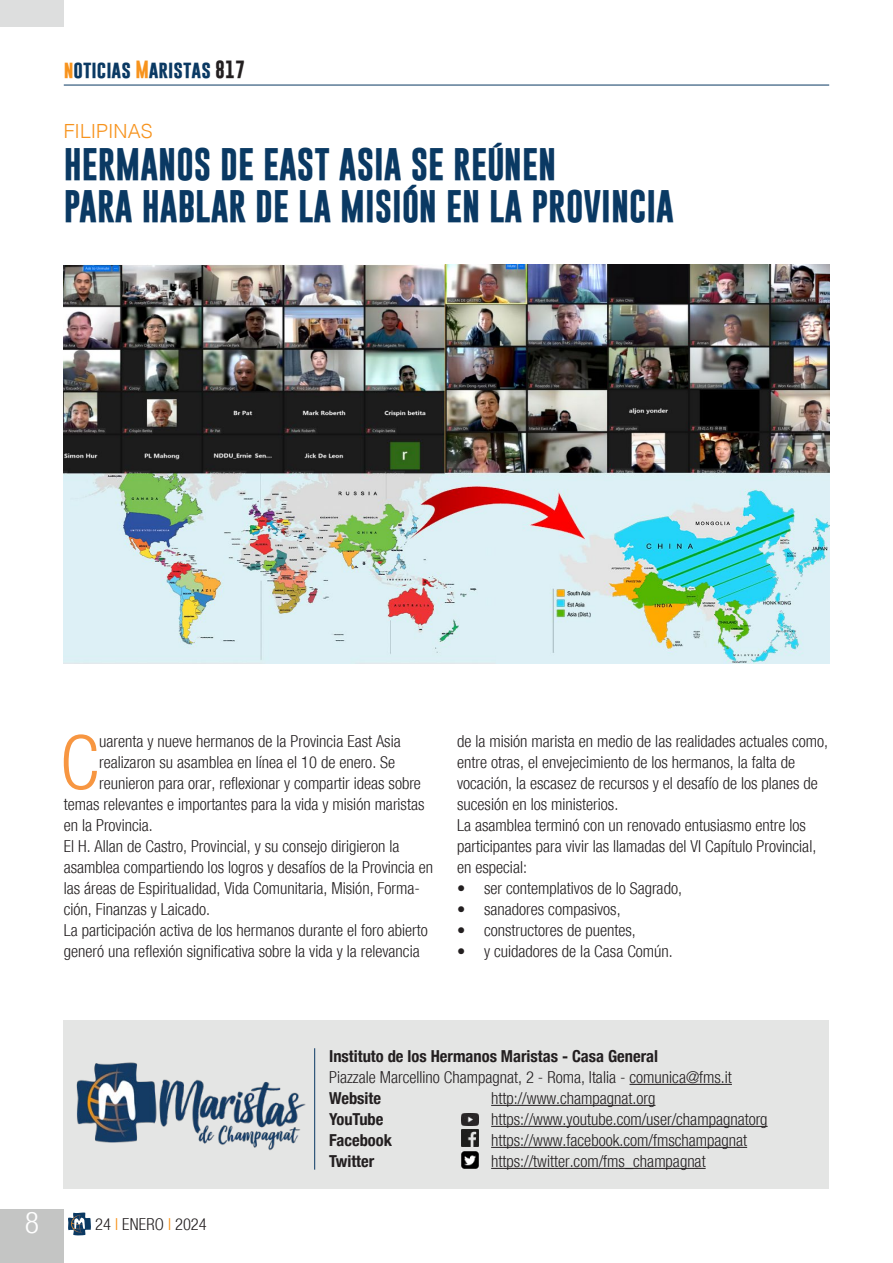
<style>
.page{position:relative;width:893px;height:1263px;background:#fff}
.page>*{position:absolute;margin:0;border:0;box-sizing:border-box;transform-origin:0 0}
.Testo_normal{font:300 condensed 75.3px "Helvetica Neue";color:#f79641}
.Titolo{font:700 33px "Gobold";color:#0a3963}
.t1{font:300 condensed 30px "Helvetica Neue";color:#fff}
.Titolo-2{font:300 19.5px "Helvetica";color:#f7931d}
.t2{font:700 18px "Gobold";color:#0a3963}
.Testo_normal-2{font:300 condensed 16.5px/21px "Helvetica Neue";color:#231f20}
.t3{font:700 condensed 16.5px "Helvetica Neue";color:#231f20}
.s1{color:#f7931d}
.s2{color:#231f20}
</style>
<div class="page">
<hr style="left:64px;top:85px;width:765px;height:1px;background:#0a3963">
<svg style="left:68px;top:1212px;width:23px;height:23px"></svg>
<div style="left:0;top:1209px;width:64px;height:54px;background:#c4c5c4"></div>
<div style="left:0;top:0;width:64px;height:27px;background:#dddede"></div>
<div style="left:64px;top:1020px;width:765px;height:168px;background:#e4e5e4"></div>
<hr style="left:629px;top:1084px;width:103px;height:1px;background:#231f20">
<hr style="left:314px;top:1048px;width:1px;height:122px;background:#0a3963">
<img style="left:76px;top:1062px;width:230px;height:89px">
<hr style="left:491px;top:1105px;width:164px;height:1px;background:#231f20">
<hr style="left:491px;top:1126px;width:277px;height:1px;background:#231f20">
<hr style="left:491px;top:1147px;width:256px;height:1px;background:#231f20">
<hr style="left:491px;top:1168px;width:215px;height:1px;background:#231f20">
<img style="left:461px;top:1129px;width:17px;height:17px">
<img style="left:461px;top:1152px;width:17px;height:17px">
<img style="left:461px;top:1113px;width:17px;height:12px">
<img style="left:64px;top:264px;width:765px;height:399px">
<p class="t2" style="left:64px;top:57px;width:183px"><span class="s1">n</span>oticias <span class="s1">M</span>aristas <span class="s2">817</span></p>
<p class="Titolo-2" style="left:64px;top:114px;width:90px">FILIPINAS</p>
<p class="Titolo" style="left:64px;top:143px;width:494px">HERMANOS DE EAST ASIA SE REÚNEN</p>
<p class="Titolo" style="left:64px;top:185px;width:612px">PARA HABLAR DE LA MISIÓN EN LA PROVINCIA</p>
<p class="Testo_normal" style="left:60px;top:719px;width:41px">C</p>
<p class="Testo_normal-2" style="left:99px;top:731px;width:303px">uarenta y nueve hermanos de la Provincia East Asia</p>
<p class="Testo_normal-2" style="left:99px;top:752px;width:298px">realizaron su asamblea en línea el 10 de enero. Se</p>
<p class="Testo_normal-2" style="left:99px;top:773px;width:323px">reunieron para orar, reflexionar y compartir ideas sobre</p>
<p class="Testo_normal-2" style="left:64px;top:794px;width:362px">temas relevantes e importantes para la vida y misión maristas</p>
<p class="Testo_normal-2" style="left:64px;top:815px;width:91px">en la Provincia.</p>
<p class="Testo_normal-2" style="left:64px;top:836px;width:371px">El H. Allan de Castro, Provincial, y su consejo dirigieron la asamblea compartiendo los logros y desafíos de la Provincia en las áreas de Espiritualidad, Vida Comunitaria, Misión, Forma&shy;ción, Finanzas y Laicado.</p>
<p class="Testo_normal-2" style="left:64px;top:920px;width:365px">La participación activa de los hermanos durante el foro abierto generó una reflexión significativa sobre la vida y la relevancia</p>
<p class="Testo_normal-2" style="left:457px;top:731px;width:372px">de la misión marista en medio de las realidades actuales como, entre otras, el envejecimiento de los hermanos, la falta de vocación, la escasez de recursos y el desafío de los planes de sucesión en los ministerios.</p>
<p class="Testo_normal-2" style="left:457px;top:815px;width:361px">La asamblea terminó con un renovado entusiasmo entre los participantes para vivir las llamadas del VI Capítulo Provincial, en especial:</p>
<p class="Testo_normal-2" style="left:457px;top:878px;width:226px">• ser contemplativos de lo Sagrado,</p>
<p class="Testo_normal-2" style="left:457px;top:899px;width:165px">• sanadores compasivos,</p>
<p class="Testo_normal-2" style="left:457px;top:920px;width:180px">• constructores de puentes,</p>
<p class="Testo_normal-2" style="left:457px;top:941px;width:217px">• y cuidadores de la Casa Común.</p>
<h3 class="t1" style="left:25px;top:1205px;width:16px">8</h3>
<p class="Testo_normal-2" style="left:95px;top:1214px;width:113px">24 <span class="s1">I</span> ENERO <span class="s1">I</span> 2024</p>
<p class="t3" style="left:329px;top:1042px;width:331px">Instituto de los Hermanos Maristas - Casa General</p>
<p class="Testo_normal-2" style="left:329px;top:1067px;width:404px">Piazzale Marcellino Champagnat, 2 - Roma, Italia - comunica@fms.it</p>
<p class="t3" style="left:329px;top:1084px;width:53px">Website</p>
<p class="Testo_normal-2" style="left:491px;top:1088px;width:166px">http://www.champagnat.org</p>
<p class="t3" style="left:329px;top:1105px;width:56px">YouTube</p>
<p class="Testo_normal-2" style="left:491px;top:1109px;width:278px">https://www.youtube.com/user/champagnatorg</p>
<p class="t3" style="left:329px;top:1126px;width:64px">Facebook</p>
<p class="Testo_normal-2" style="left:491px;top:1130px;width:257px">https://www.facebook.com/fmschampagnat</p>
<p class="t3" style="left:329px;top:1147px;width:47px">Twitter</p>
<p class="Testo_normal-2" style="left:491px;top:1151px;width:216px">https://twitter.com/fms_champagnat</p>
</div>
